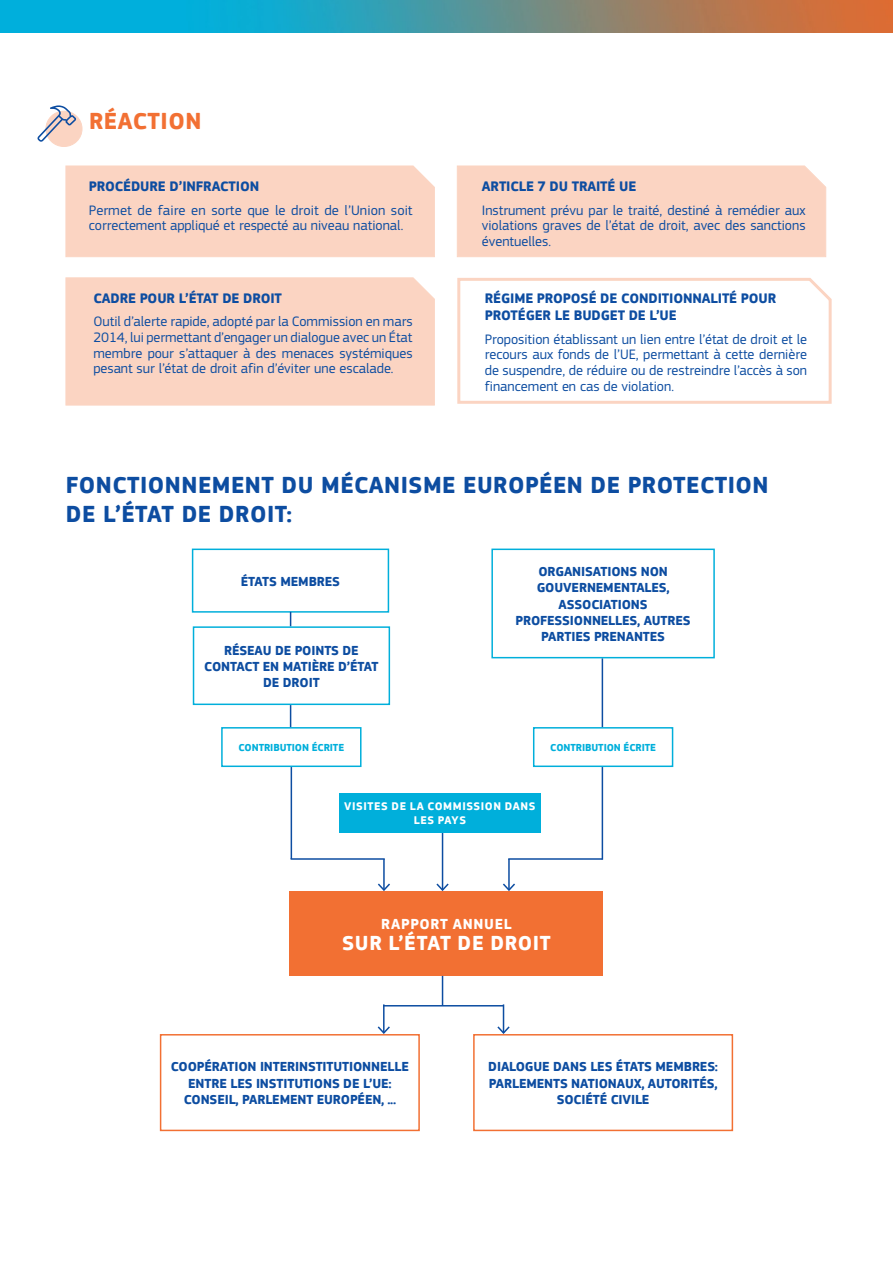
<style>
.page{position:relative;width:893px;height:1263px;background:#fff}
.page>*{position:absolute;margin:0;border:0;box-sizing:border-box;transform-origin:0 0}
.title_1_5{font:700 24px/28.8px "EC Square Sans Pro";letter-spacing:.02em;color:#0d4da1}
.title_1_4{font:700 24px "EC Square Sans Pro";letter-spacing:.02em;color:#f27033}
.fig1_5{font:700 21px "EC Square Sans Pro";letter-spacing:.025em;color:#fff}
.fig1_4{font:700 15px "EC Square Sans Pro";letter-spacing:.045em;color:#fff}
.body_2{font:14.25px/15.8px "EC Square Sans Pro";color:#0d4da1;text-align:justify}
.title_1_3{font:700 14.25px/17.1px "EC Square Sans Pro";letter-spacing:-.01em;color:#0d4da1}
.fig1_1{font:700 13.5px/16.2px "EC Square Sans Pro";letter-spacing:-.01em;color:#0d4da1;text-align:center}
.fig1_3{font:700 11.55px/13.8px "EC Square Sans Pro";letter-spacing:.05em;color:#fff;text-align:center}
.fig1_2{font:700 10.5px "EC Square Sans Pro";letter-spacing:-.01em;color:#00afdb}
</style>
<div class="page">
<img style="left:0;top:0;width:893px;height:32px">
<div style="left:46px;top:111px;width:36px;height:36px;background:#fbd4c2;border-radius:50%"></div>
<div style="left:46px;top:111px;width:36px;height:36px;border:1px solid #f27033;border-radius:50%"></div>
<div style="left:66px;top:277px;width:369px;height:128px;background:#fbd4c2"></div>
<svg style="left:457px;top:278px;width:375px;height:126px"></svg>
<div style="left:66px;top:165px;width:369px;height:92px;background:#fbd4c2"></div>
<div style="left:457px;top:165px;width:369px;height:92px;background:#fbd4c2"></div>
<svg style="left:37px;top:105px;width:39px;height:37px"></svg>
<div style="left:192px;top:549px;width:197px;height:64px;border:2px solid #00afdb"></div>
<div style="left:290px;top:891px;width:313px;height:85px;background:#f27033"></div>
<div style="left:491px;top:549px;width:224px;height:109px;border:2px solid #00afdb"></div>
<div style="left:339px;top:793px;width:202px;height:40px;background:#00afdb"></div>
<div style="left:221px;top:727px;width:140px;height:40px;border:2px solid #00afdb"></div>
<div style="left:533px;top:727px;width:140px;height:40px;border:2px solid #00afdb"></div>
<svg style="left:290px;top:612px;width:1px;height:14px"></svg>
<svg style="left:290px;top:705px;width:1px;height:22px"></svg>
<hr style="left:602px;top:658px;width:1px;height:69px;background:#0d4da1">
<hr style="left:291px;top:767px;width:1px;height:92px;background:#0d4da1">
<hr style="left:291px;top:858px;width:94px;height:2px;background:#0d4da1">
<hr style="left:508px;top:858px;width:94px;height:2px;background:#0d4da1">
<hr style="left:602px;top:767px;width:1px;height:93px;background:#0d4da1">
<div style="left:193px;top:626px;width:197px;height:79px;border:2px solid #00afdb"></div>
<hr style="left:442px;top:833px;width:1px;height:57px;background:#0d4da1">
<svg style="left:436px;top:882px;width:13px;height:9px"></svg>
<hr style="left:383px;top:859px;width:2px;height:31px;background:#0d4da1">
<svg style="left:378px;top:882px;width:12px;height:9px"></svg>
<hr style="left:508px;top:859px;width:2px;height:31px;background:#0d4da1">
<svg style="left:503px;top:882px;width:12px;height:9px"></svg>
<svg style="left:496px;top:1004px;width:14px;height:30px"></svg>
<hr style="left:383px;top:1004px;width:2px;height:29px;background:#0d4da1">
<svg style="left:377px;top:1025px;width:13px;height:9px"></svg>
<hr style="left:442px;top:976px;width:1px;height:30px;background:#0d4da1">
<hr style="left:383px;top:1005px;width:120px;height:1px;background:#0d4da1">
<div style="left:160px;top:1034px;width:260px;height:97px;border:2px solid #f27033"></div>
<div style="left:473px;top:1034px;width:260px;height:97px;border:2px solid #f27033"></div>
<p class="title_1_4" style="left:89px;top:107px;width:114px">RÉACTION</p>
<p class="title_1_3" style="left:89px;top:178px;width:172px">PROCÉDURE D’INFRACTION</p>
<p class="body_2" style="left:89px;top:202px;width:325px">Permet de faire en sorte que le droit de l’Union soit correctement appliqué et respecté au niveau national.</p>
<p class="title_1_3" style="left:94px;top:290px;width:190px">CADRE POUR L’ÉTAT DE DROIT</p>
<p class="body_2" style="left:93px;top:314px;width:321px">Outil d’alerte rapide, adopté par la Commission en mars 2014, lui permettant d’engager un dialogue avec un État membre pour s’attaquer à des menaces systémiques pesant sur l’état de droit afin d’éviter une escalade.</p>
<p class="title_1_3" style="left:482px;top:178px;width:156px">ARTICLE 7 DU TRAITÉ UE</p>
<p class="body_2" style="left:482px;top:202px;width:325px">Instrument prévu par le traité, destiné à remédier aux violations graves de l’état de droit, avec des sanctions éventuelles.</p>
<p class="title_1_3" style="left:485px;top:290px;width:293px">RÉGIME PROPOSÉ DE CONDITIONNALITÉ POUR<br>PROTÉGER LE BUDGET DE L’UE</p>
<p class="body_2" style="left:485px;top:331px;width:324px">Proposition établissant un lien entre l’état de droit et le recours aux fonds de l’UE, permettant à cette dernière de suspendre, de réduire ou de restreindre l’accès à son financement en cas de violation.</p>
<p class="title_1_5" style="left:66px;top:471px;width:704px">FONCTIONNEMENT DU MÉCANISME EUROPÉEN DE PROTECTION<br>DE L’ÉTAT DE DROIT:</p>
<p class="fig1_1" style="left:241px;top:574px;width:101px">ÉTATS MEMBRES</p>
<p class="fig1_1" style="left:204px;top:642px;width:176px">RÉSEAU DE POINTS DE<br>CONTACT EN MATIÈRE D’ÉTAT<br>DE DROIT</p>
<p class="fig1_1" style="left:515px;top:564px;width:177px">ORGANISATIONS NON<br>GOUVERNEMENTALES,<br>ASSOCIATIONS<br>PROFESSIONNELLES, AUTRES<br>PARTIES PRENANTES</p>
<p class="fig1_2" style="left:238px;top:741px;width:107px">CONTRIBUTION ÉCRITE</p>
<p class="fig1_2" style="left:550px;top:741px;width:107px">CONTRIBUTION ÉCRITE</p>
<p class="fig1_3" style="left:344px;top:800px;width:193px">VISITES DE LA COMMISSION DANS<br>LES PAYS</p>
<p class="fig1_4" style="left:381px;top:915px;width:132px">RAPPORT ANNUEL</p>
<p class="fig1_5" style="left:342px;top:930px;width:210px">SUR L’ÉTAT DE DROIT</p>
<p class="fig1_1" style="left:171px;top:1059px;width:240px">COOPÉRATION INTERINSTITUTIONNELLE<br>ENTRE LES INSTITUTIONS DE L’UE:<br>CONSEIL, PARLEMENT EUROPÉEN, ...</p>
<p class="fig1_1" style="left:488px;top:1059px;width:231px">DIALOGUE DANS LES ÉTATS MEMBRES:<br>PARLEMENTS NATIONAUX, AUTORITÉS,<br>SOCIÉTÉ CIVILE</p>
</div>
